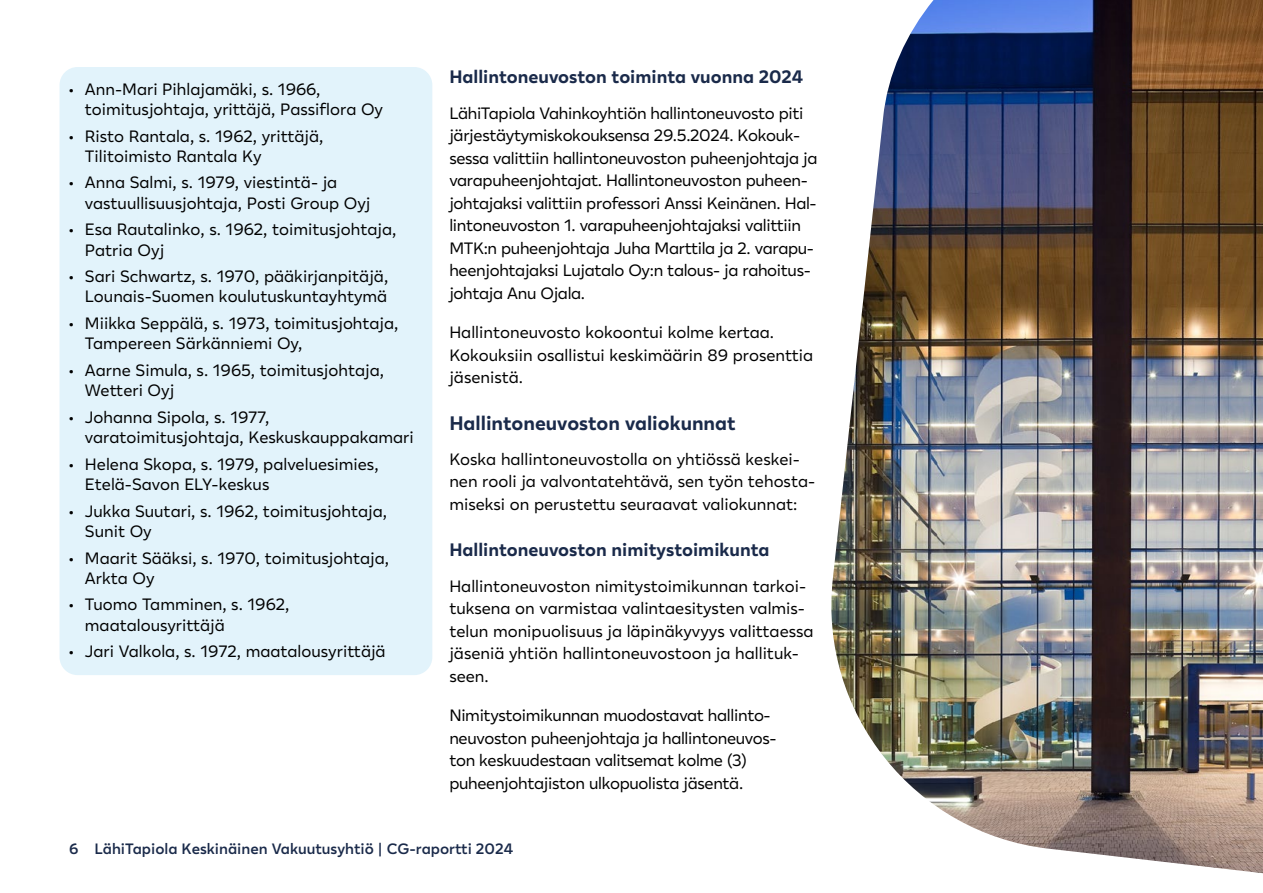
<style>
.page{position:relative;width:1263px;height:893px;background:#fff}
.page>*{position:absolute;margin:0;border:0;box-sizing:border-box;transform-origin:0 0}
.H3_väliotsikko{font:700 19.5px "Lahi Tapiola Sans";color:#1a2a4a}
.H4_pieni_väliotsikko{font:700 18px "Lahi Tapiola Sans";color:#1a2a4a}
.leipis{font:16.5px/20.2px "Lahi Tapiola Sans";color:#000}
.leipis-2{font:16.5px/22.5px "Lahi Tapiola Sans";letter-spacing:-.02em;color:#000}
.t1{font:600 15px "Lahi Tapiola Sans";color:#1a2a4a}
</style>
<div class="page">
<div style="left:60px;top:67px;width:372px;height:608px;background:#e2f3fb;border-radius:18px"></div>
<img style="left:831px;top:0;width:432px;height:873px">
<p class="leipis" style="left:85px;top:78px;width:300px;text-indent:-17px">• Ann-Mari Pihlajamäki, s. 1966, toimitusjohtaja, yrittäjä, Passiflora Oy</p>
<p class="leipis" style="left:85px;top:125px;width:240px;text-indent:-17px">• Risto Rantala, s. 1962, yrittäjä,<br>Tilitoimisto Rantala Ky</p>
<p class="leipis" style="left:85px;top:172px;width:287px;text-indent:-17px">• Anna Salmi, s. 1979, viestintä- ja vastuullisuusjohtaja, Posti Group Oyj</p>
<p class="leipis" style="left:85px;top:218px;width:313px;text-indent:-17px">• Esa Rautalinko, s. 1962, toimitusjohtaja,<br>Patria Oyj</p>
<p class="leipis" style="left:68px;top:265px;width:322px;text-align:right">• Sari Schwartz, s. 1970, pääkirjanpitäjä,<br>Lounais-Suomen koulutuskuntayhtymä</p>
<p class="leipis" style="left:85px;top:312px;width:315px;text-indent:-17px">• Miikka Seppälä, s. 1973, toimitusjohtaja,<br>Tampereen Särkänniemi Oy,</p>
<p class="leipis" style="left:85px;top:359px;width:301px;text-indent:-17px">• Aarne Simula, s. 1965, toimitusjohtaja,<br>Wetteri Oyj</p>
<p class="leipis" style="left:85px;top:406px;width:330px;text-indent:-17px">• Johanna Sipola, s. 1977, varatoimitusjohtaja, Keskuskauppakamari</p>
<p class="leipis" style="left:85px;top:453px;width:295px;text-indent:-17px">• Helena Skopa, s. 1979, palveluesimies,<br>Etelä-Savon ELY-keskus</p>
<p class="leipis" style="left:85px;top:500px;width:304px;text-indent:-17px">• Jukka Suutari, s. 1962, toimitusjohtaja,<br>Sunit Oy</p>
<p class="leipis" style="left:85px;top:547px;width:306px;text-indent:-17px">• Maarit Sääksi, s. 1970, toimitusjohtaja,<br>Arkta Oy</p>
<p class="leipis" style="left:85px;top:593px;width:206px;text-indent:-17px">• Tuomo Tamminen, s. 1962, maatalousyrittäjä</p>
<p class="leipis" style="left:68px;top:640px;width:319px">• Jari Valkola, s. 1972, maatalousyrittäjä</p>
<h4 class="H4_pieni_väliotsikko" style="left:449px;top:63px;width:355px">Hallintoneuvoston toiminta vuonna 2024</h4>
<p class="leipis-2" style="left:449px;top:100px;width:370px">LähiTapiola Vahinkoyhtiön hallintoneuvosto piti järjestäytymiskokouksensa 29.5.2024. Kokouk&shy;sessa valittiin hallintoneuvoston puheenjohtaja ja varapuheenjohtajat. Hallintoneuvoston puheen&shy;johtajaksi valittiin professori Anssi Keinänen. Hal&shy;lintoneuvoston 1. varapuheenjohtajaksi valittiin MTK:n puheenjohtaja Juha Marttila ja 2. varapu&shy;heenjohtajaksi Lujatalo Oy:n talous- ja rahoitus&shy;johtaja Anu Ojala.</p>
<p class="leipis" style="left:449px;top:320px;width:365px;line-height:22.5px">Hallintoneuvosto kokoontui kolme kertaa.<br>Kokouksiin osallistui keskimäärin 89 prosenttia jäsenistä.</p>
<h3 class="H3_väliotsikko" style="left:449px;top:408px;width:288px">Hallintoneuvoston valiokunnat</h3>
<p class="leipis" style="left:449px;top:447px;width:367px;line-height:22.5px">Koska hallintoneuvostolla on yhtiössä keskei&shy;nen rooli ja valvontatehtävä, sen työn tehosta&shy;miseksi on perustettu seuraavat valiokunnat:</p>
<h4 class="H4_pieni_väliotsikko" style="left:449px;top:537px;width:322px">Hallintoneuvoston nimitystoimikunta</h4>
<p class="leipis" style="left:449px;top:574px;width:366px;line-height:22.5px">Hallintoneuvoston nimitystoimikunnan tarkoi&shy;tuksena on varmistaa valintaesitysten valmis&shy;telun monipuolisuus ja läpinäkyvyys valittaessa jäseniä yhtiön hallintoneuvostoon ja hallituk&shy;seen.</p>
<p class="leipis-2" style="left:449px;top:703px;width:327px">Nimitystoimikunnan muodostavat hallinto&shy;neuvoston puheenjohtaja ja hallintoneuvos&shy;ton keskuudestaan valitsemat kolme (3) puheenjohtajiston ulkopuolista jäsentä.</p>
<p class="t1" style="left:69px;top:837px;width:446px">6 LähiTapiola Keskinäinen Vakuutusyhtiö | CG-raportti 2024</p>
</div>
